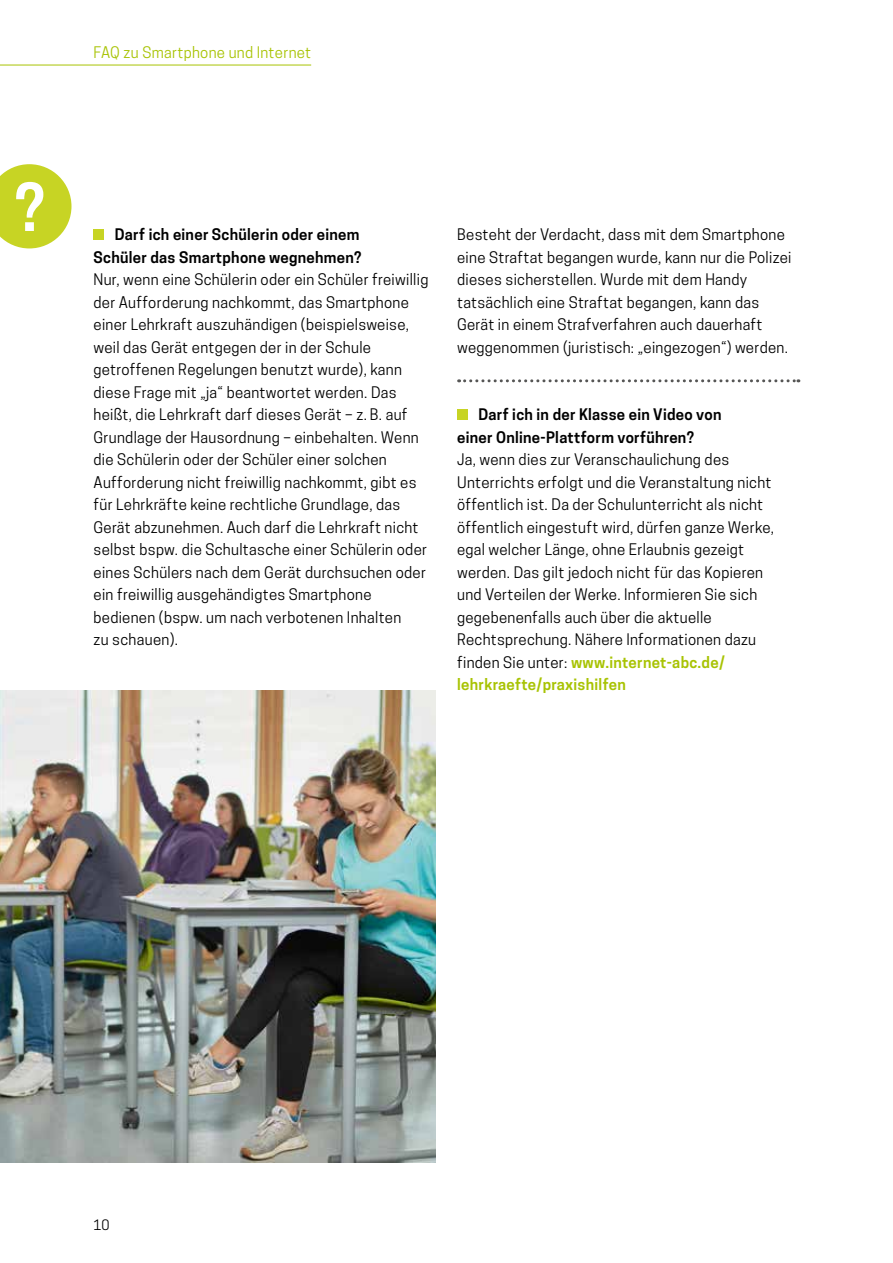
<style>
.page{position:relative;width:893px;height:1263px;background:#fff}
.page>*{position:absolute;margin:0;border:0;box-sizing:border-box;transform-origin:0 0}
.t1{font:15px/22.5px "Cooper Hewitt";letter-spacing:.02em;color:#000}
.t2{font:600 15px/22.5px "Cooper Hewitt";letter-spacing:.02em;color:#000;text-align:right}
.t3{font:15px "Cooper Hewitt";letter-spacing:.02em;color:#a8c303}
.t4{font:13.5px "Cooper Hewitt";color:#000}
.s1{font-weight:600;color:#a8c303}
</style>
<div class="page">
<div style="left:94px;top:229px;width:10px;height:11px;background:#c7d424"></div>
<div style="left:457px;top:409px;width:11px;height:11px;background:#c7d424"></div>
<hr style="left:0;top:65px;width:311px;height:1px;background:#a8c303">
<img style="left:0;top:690px;width:436px;height:473px">
<svg style="left:459px;top:379px;width:340px;height:3px"></svg>
<svg style="left:0;top:164px;width:71px;height:84px"></svg>
<p class="t3" style="left:94px;top:44px;width:219px">FAQ zu Smartphone und Internet</p>
<p class="t2" style="left:94px;top:223px;width:269px">Darf ich einer Schülerin oder einem<br>Schüler das Smartphone wegnehmen?</p>
<p class="t1" style="left:94px;top:268px;width:336px">Nur, wenn eine Schülerin oder ein Schüler freiwillig der Aufforderung nachkommt, das Smartphone einer Lehrkraft auszuhändigen (beispielsweise, weil das Gerät entgegen der in der Schule getroffenen Regelungen benutzt wurde), kann diese Frage mit „ja“ beantwortet werden. Das heißt, die Lehrkraft darf dieses Gerät – z. B. auf Grundlage der Hausordnung – einbehalten. Wenn die Schülerin oder der Schüler einer solchen Aufforderung nicht freiwillig nachkommt, gibt es für Lehrkräfte keine rechtliche Grundlage, das Gerät abzunehmen. Auch darf die Lehrkraft nicht selbst bspw. die Schultasche einer Schülerin oder eines Schülers nach dem Gerät durchsuchen oder ein freiwillig ausgehändigtes Smartphone bedienen (bspw. um nach verbotenen Inhalten<br>zu schauen).</p>
<p class="t1" style="left:457px;top:223px;width:336px">Besteht der Verdacht, dass mit dem Smartphone eine Straftat begangen wurde, kann nur die Polizei dieses sicherstellen. Wurde mit dem Handy tatsächlich eine Straftat begangen, kann das Gerät in einem Strafverfahren auch dauerhaft weggenommen (juristisch: „eingezogen“) werden.</p>
<p class="t2" style="left:457px;top:403px;width:266px;text-align:left;text-indent:21px">Darf ich in der Klasse ein Video von einer Online-Plattform vorführen?</p>
<p class="t1" style="left:457px;top:448px;width:318px">Ja, wenn dies zur Veranschaulichung des Unterrichts erfolgt und die Veranstaltung nicht öffentlich ist. Da der Schulunterricht als nicht öffentlich eingestuft wird, dürfen ganze Werke, egal welcher Länge, ohne Erlaubnis gezeigt werden. Das gilt jedoch nicht für das Kopieren und Verteilen der Werke. Informieren Sie sich gegebenenfalls auch über die aktuelle Rechtsprechung. Nähere Informationen dazu finden Sie unter: <span class="s1">www.internet-abc.de/ lehrkraefte/praxishilfen</span></p>
<p class="t4" style="left:94px;top:1217px;width:18px">10</p>
</div>
